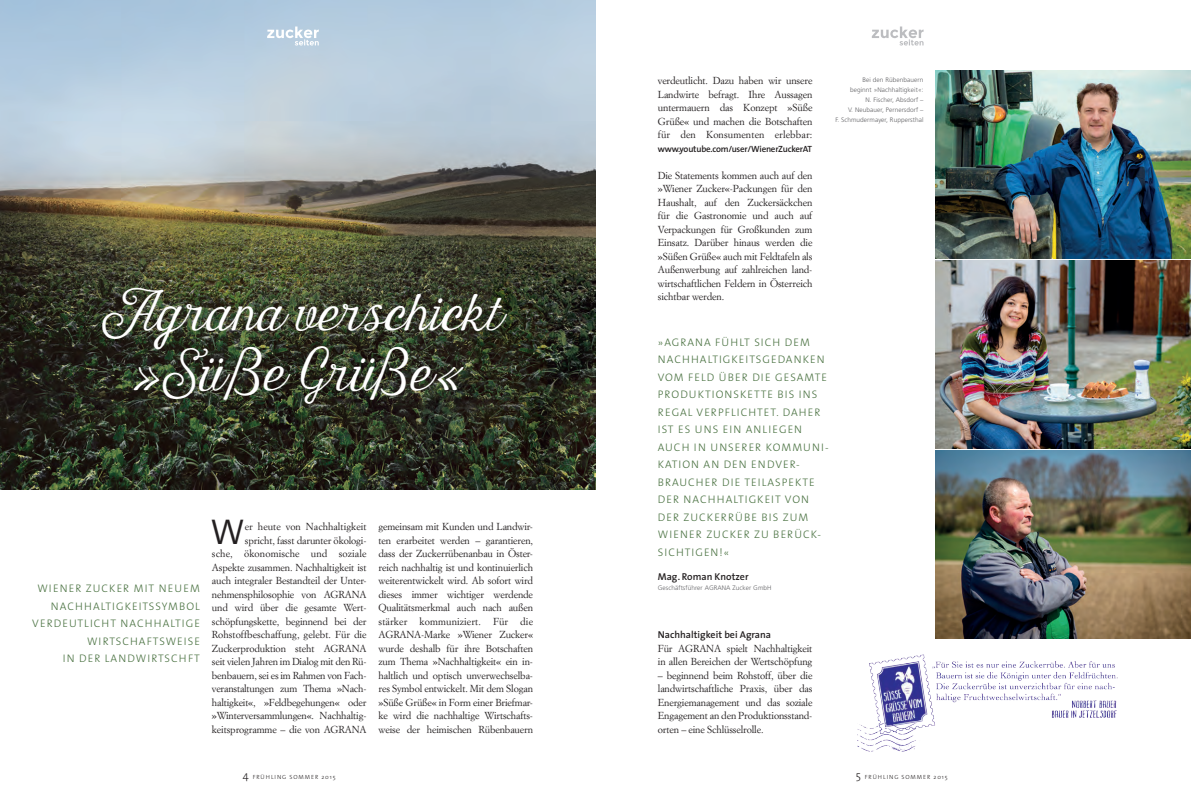
<style>
.page{position:relative;width:1191px;height:794px;background:#fff}
.page>*{position:absolute;margin:0;border:0;box-sizing:border-box;transform-origin:0 0}
.t1{font:45.6px/60px "Harman Script";color:#fff;text-align:center}
.t2{font:36px "The Sans Semi Light Caps";color:#231f20}
.t3{font:300 11px/17.5px "The Sans";letter-spacing:.095em;color:#497140;text-align:right}
.t4{font:10px/13.5px "Simoncini Garamond LT";letter-spacing:-.015em;color:#231f20;text-align:justify}
.t5{font:600 10px "The Sans";color:#231f20}
.t6{font:600 9px "The Sans";letter-spacing:-.025em;color:#231f20}
.t7{font:300 6.5px/10px "Frutiger LT";letter-spacing:.01em;color:#616164;text-align:right}
.t8{font:300 6px "The Sans";letter-spacing:.15em;color:#231f20}
.s1{font-size:11px}
</style>
<div class="page">
<svg style="left:872px;top:27px;width:51px;height:18px"></svg>
<img style="left:0;top:0;width:595px;height:489px">
<svg style="left:267px;top:27px;width:52px;height:18px"></svg>
<img style="left:857px;top:654px;width:261px;height:98px">
<img style="left:935px;top:71px;width:256px;height:187px">
<img style="left:935px;top:261px;width:256px;height:187px">
<img style="left:935px;top:451px;width:256px;height:187px">
<h1 class="t1" style="left:95px;top:284px;width:407px">Agrana verschickt »Süße Grüße«</h1>
<p class="t3" style="left:32px;top:579px;width:169px">WIENER ZUCKER MIT NEUEM<br>NACHHALTIGKEITSSYMBOL<br>VERDEUTLICHT NACHHALTIGE<br>WIRTSCHAFTSWEISE<br>IN DER LANDWIRTSCHFT</p>
<h2 class="t2" style="left:211px;top:501px;width:36px">W</h2>
<p class="t4" style="left:212px;top:519px;width:156px;text-align:right">er heute von Nachhaltigkeit<br>spricht, fasst darunter ökologi-<br>sche, ökonomische und soziale Aspekte zusammen. Nachhaltigkeit ist auch integraler Bestandteil der Unter&shy;nehmensphilosophie von AGRANA und wird über die gesamte Wert&shy;schöpfungskette, beginnend bei der Rohstoffbeschaffung, gelebt. Für die Zuckerproduktion steht AGRANA seit vielen Jahren im Dialog mit den Rü&shy;benbauern, sei es im Rahmen von Fach&shy;veranstaltungen zum Thema »Nach&shy;haltigkeit«, »Feldbegehungen« oder »Winterversammlungen«. Nachhaltig&shy;keitsprogramme – die von AGRANA</p>
<p class="t4" style="left:378px;top:519px;width:156px">gemeinsam mit Kunden und Landwir&shy;ten erarbeitet werden – garantieren, dass der Zuckerrübenanbau in Öster&shy;reich nachhaltig ist und kontinuierlich weiterentwickelt wird. Ab sofort wird dieses immer wichtiger werdende Qualitätsmerkmal auch nach außen stärker kommuniziert. Für die AGRANA-Marke »Wiener Zucker« wurde deshalb für ihre Botschaften zum Thema »Nachhaltigkeit« ein in&shy;haltlich und optisch unverwechselba&shy;res Symbol entwickelt. Mit dem Slogan »Süße Grüße« in Form einer Briefmar&shy;ke wird die nachhaltige Wirtschafts&shy;weise der heimischen Rübenbauern</p>
<p class="t4" style="left:658px;top:74px;width:156px">verdeutlicht. Dazu haben wir unsere Landwirte befragt. Ihre Aussagen untermauern das Konzept »Süße Grüße« und machen die Botschaften für den Konsumenten erlebbar:</p>
<p class="t6" style="left:658px;top:141px;width:156px">www.youtube.com/user/WienerZuckerAT</p>
<p class="t4" style="left:658px;top:168px;width:156px">Die Statements kommen auch auf den »Wiener Zucker«-Packungen für den Haushalt, auf den Zuckersäckchen für die Gastronomie und auch auf Verpackungen für Großkunden zum Einsatz. Darüber hinaus werden die »Süßen Grüße« auch mit Feldtafeln als Außenwerbung auf zahlreichen land&shy;wirtschaftlichen Feldern in Österreich sichtbar werden.</p>
<p class="t7" style="left:835px;top:75px;width:90px">Bei den Rübenbauern<br>beginnt »Nachhaltigkeit«:<br>N. Fischer, Absdorf –<br>V. Neubauer, Pernersdorf –<br>F. Schmudermayer, Ruppersthal</p>
<p class="t3" style="left:658px;top:333px;width:172px;text-align:left">»AGRANA FÜHLT SICH DEM<br>NACHHALTIGKEITSGEDANKEN<br>VOM FELD ÜBER DIE GESAMTE<br>PRODUKTIONSKETTE BIS INS<br>REGAL VERPFLICHTET. DAHER<br>IST ES UNS EIN ANLIEGEN<br>AUCH IN UNSERER KOMMUNI-<br>KATION AN DEN ENDVER-<br>BRAUCHER DIE TEILASPEKTE<br>DER NACHHALTIGKEIT VON<br>DER ZUCKERRÜBE BIS ZUM<br>WIENER ZUCKER ZU BERÜCK-<br>SICHTIGEN!«</p>
<p class="t5" style="left:658px;top:568px;width:92px">Mag. Roman Knotzer</p>
<p class="t7" style="left:658px;top:583px;width:115px">Geschäftsführer AGRANA Zucker GmbH</p>
<p class="t5" style="left:658px;top:626px;width:115px">Nachhaltigkeit bei Agrana</p>
<p class="t4" style="left:658px;top:641px;width:156px">Für AGRANA spielt Nachhaltigkeit in allen Bereichen der Wertschöpfung</p>
<p class="t4" style="left:658px;top:668px;width:156px">– beginnend beim Rohstoff, über die landwirtschaftliche Praxis, über das Energiemanagement und das soziale Engagement an den Produktionsstand&shy;orten – eine Schlüsselrolle.</p>
<p class="t8" style="left:243px;top:771px;width:94px"><span class="s1">4</span> FRÜHLING SOMMER 2015</p>
<p class="t8" style="left:856px;top:771px;width:93px"><span class="s1">5</span> FRÜHLING SOMMER 2015</p>
</div>
